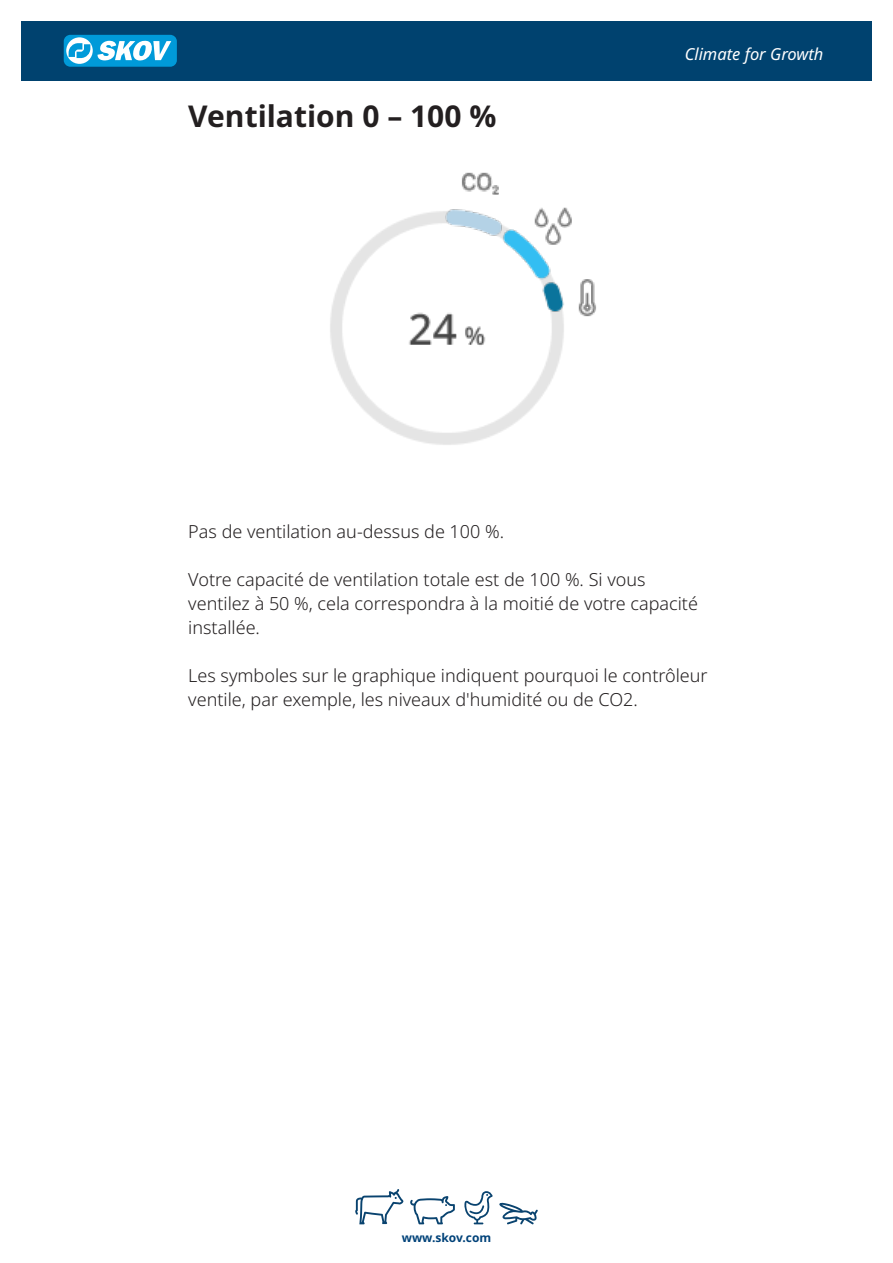
<style>
.page{position:relative;width:893px;height:1263px;background:#fff}
.page>*{position:absolute;margin:0;border:0;box-sizing:border-box;transform-origin:0 0}
.H2_Bold{font:700 30px "Noto Sans";color:#231f20}
.Brød{font:300 18px/24px "Noto Sans";color:#231f20}
.t1{font:italic 16.5px "Noto Sans";color:#fff}
.t2{font:700 12px "Noto Sans";color:#004279}
</style>
<div class="page">
<div style="left:21px;top:21px;width:851px;height:59px;background:#00426f"></div>
<div style="left:64px;top:35px;width:113px;height:32px;background:#009ad9;border-radius:7px"></div>
<svg style="left:66px;top:37px;width:27px;height:27px"></svg>
<svg style="left:98px;top:40px;width:73px;height:21px"></svg>
<svg style="left:69px;top:43px;width:21px;height:15px"></svg>
<svg style="left:355px;top:1189px;width:48px;height:35px"></svg>
<svg style="left:410px;top:1196px;width:45px;height:28px"></svg>
<svg style="left:464px;top:1191px;width:29px;height:33px"></svg>
<svg style="left:499px;top:1202px;width:39px;height:22px"></svg>
<img style="left:330px;top:172px;width:266px;height:273px">
<p class="H2_Bold" style="left:188px;top:95px;width:310px">Ventilation 0 – 100 %</p>
<p class="t1" style="left:685px;top:42px;width:140px">Climate for Growth</p>
<p class="Brød" style="left:188px;top:520px;width:317px">Pas de ventilation au-dessus de 100 %.</p>
<p class="Brød" style="left:188px;top:568px;width:511px">Votre capacité de ventilation totale est de 100 %. Si vous ventilez à 50 %, cela correspondra à la moitié de votre capacité installée.</p>
<p class="Brød" style="left:188px;top:664px;width:521px">Les symboles sur le graphique indiquent pourquoi le contrôleur ventile, par exemple, les niveaux d'humidité ou de CO2.</p>
<p class="t2" style="left:402px;top:1229px;width:91px">www.skov.com</p>
</div>
